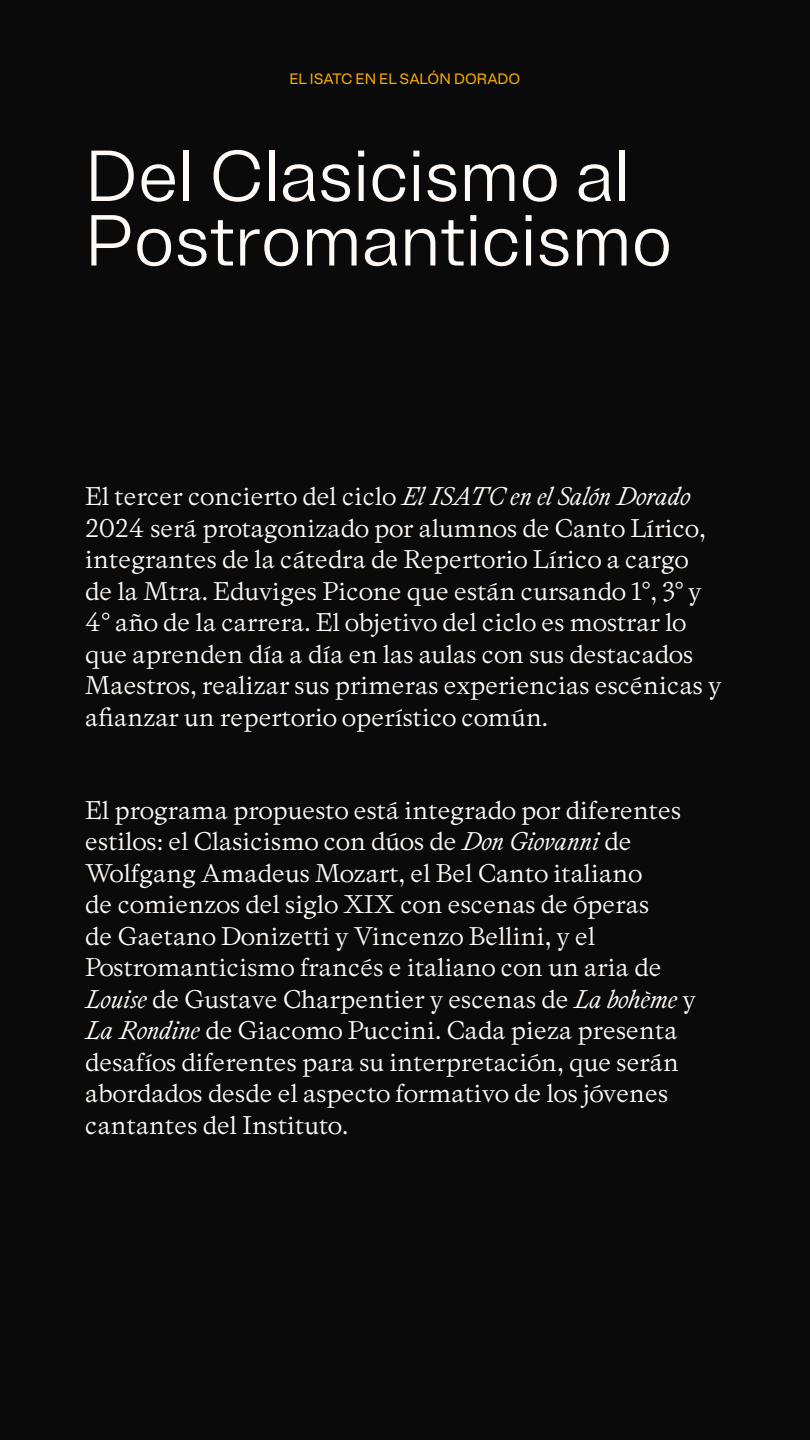
<style>
.page{position:relative;width:810px;height:1440px;background:#0a0a0a}
.page>*{position:absolute;margin:0;border:0;box-sizing:border-box;transform-origin:0 0}
.t1{font:300 72px/64.5px "Brut Grotesque";color:#fffaf5}
.t2{font:300 26.25px/31.5px "Colon Serif";color:#fffaf5}
.t3{font:15px "Brut Grotesque";color:#faaf00}
.s1{font-style:italic}
</style>
<div class="page">
<p class="t3" style="left:290px;top:70px;width:232px">EL ISATC EN EL SALÓN DORADO</p>
<h1 class="t1" style="left:85px;top:144px;width:589px">Del Clasicismo al<br>Postromanticismo</h1>
<p class="t2" style="left:85px;top:481px;width:638px">El tercer concierto del ciclo <span class="s1">El ISATC en el Salón Dorado </span>2024 será protagonizado por alumnos de Canto Lírico, integrantes de la cátedra de Repertorio Lírico a cargo de la Mtra. Eduviges Picone que están cursando 1°, 3° y 4° año de la carrera. El objetivo del ciclo es mostrar lo que aprenden día a día en las aulas con sus destacados Maestros, realizar sus primeras experiencias escénicas y afianzar un repertorio operístico común.</p>
<p class="t2" style="left:85px;top:794px;width:612px">El programa propuesto está integrado por diferentes estilos: el Clasicismo con dúos de <span class="s1">Don Giovanni</span> de Wolfgang Amadeus Mozart, el Bel Canto italiano<br>de comienzos del siglo XIX con escenas de óperas<br>de Gaetano Donizetti y Vincenzo Bellini, y el Postromanticismo francés e italiano con un aria de <span class="s1">Louise</span> de Gustave Charpentier y escenas de <span class="s1">La bohème</span> y <span class="s1">La Rondine</span> de Giacomo Puccini. Cada pieza presenta desafíos diferentes para su interpretación, que serán abordados desde el aspecto formativo de los jóvenes cantantes del Instituto.</p>
</div>
